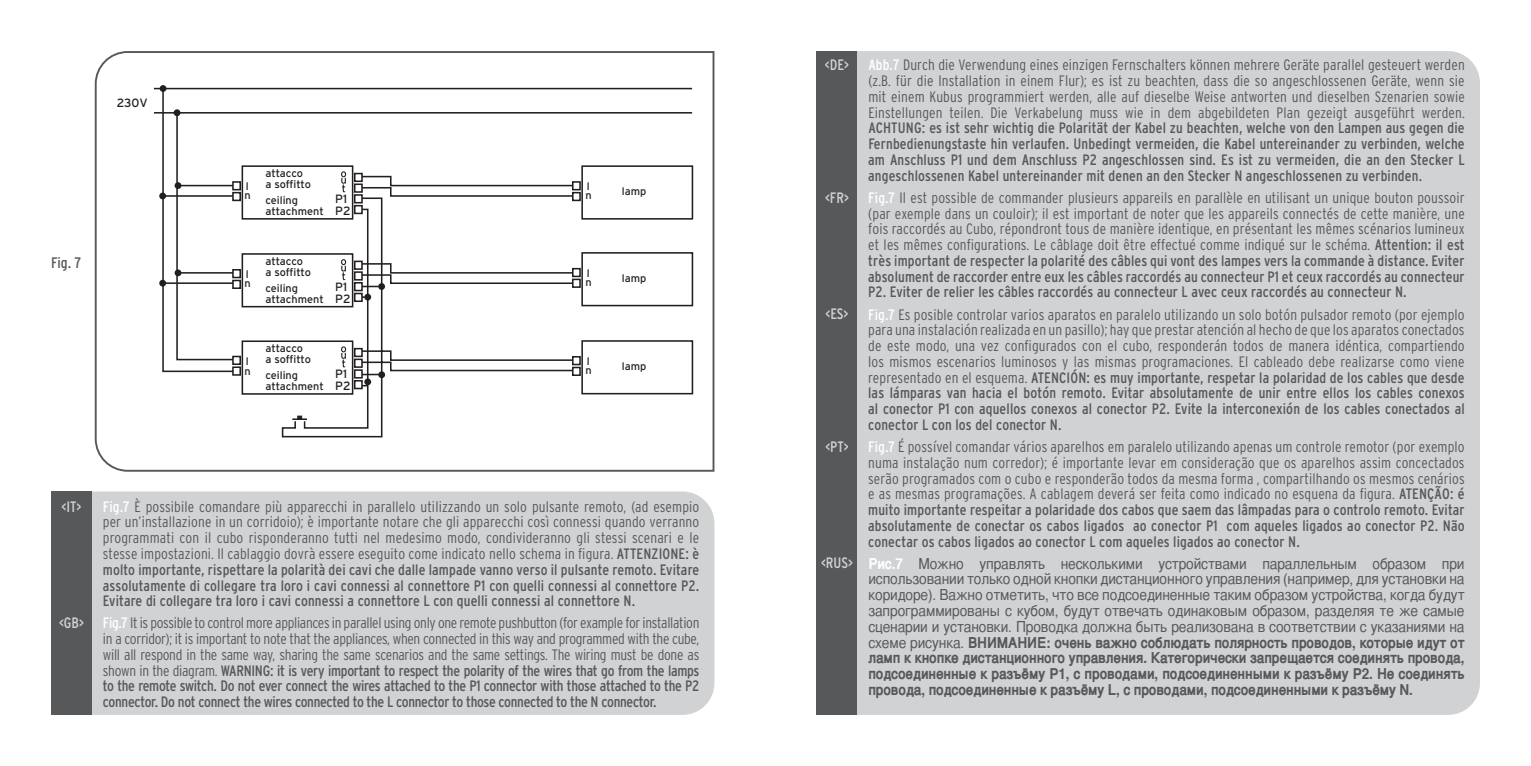
<style>
.page{position:relative;width:1531px;height:766px;background:#fff}
.page>*{position:absolute;margin:0;border:0;box-sizing:border-box;transform-origin:0 0}
.t1{font:condensed 15.3px "Interstate";color:#57585a}
.t2{font:300 condensed 15.08px/15.8px "Interstate";letter-spacing:.01em;color:#57585a;text-align:justify}
.t3{font:condensed 15.08px/15.8px "Interstate";letter-spacing:.01em;color:#57585a;text-align:justify}
.t4{font:15.08px/15.8px "Helvetica";letter-spacing:-.01em;color:#57585a;text-align:justify;scale:.9 1}
.t5{font:700 15.08px/15.8px "Helvetica";letter-spacing:-.01em;color:#57585a;text-align:justify;scale:.9 1}
.t6{font:condensed 15.08px "Interstate";color:#d1d2d4}
.t7{font:11.92px/11.2px "Interstate";color:#231f20}
.t8{font:10.8px/10.8px "Interstate";letter-spacing:-.015em;color:#231f20}
.s1{font-weight:400;color:#fff}
.s2{font-weight:400}
.s3{font-weight:700;color:#fff}
.s4{font-weight:700}
</style>
<div class="page">
<svg style="left:94px;top:51px;width:621px;height:421px"></svg>
<div style="left:857px;top:51px;width:623px;height:663px;background:#d1d2d4"></div>
<div style="left:816px;top:51px;width:41px;height:663px;background:#57585a"></div>
<div style="left:92px;top:491px;width:622px;height:223px;background:#d1d2d4"></div>
<div style="left:51px;top:491px;width:41px;height:223px;background:#57585a"></div>
<p class="t7" style="left:117px;top:97px;width:32px">230V</p>
<p class="t1" style="left:51px;top:253px;width:32px">Fig. 7</p>
<p class="t8" style="left:245px;top:181px;width:8px;line-height:9.5px">l n</p>
<p class="t8" style="left:265px;top:168px;width:47px">attacco a soffitto</p>
<p class="t8" style="left:265px;top:194px;width:60px">ceiling attachment</p>
<p class="t7" style="left:335px;top:193px;width:17px">P1<br>P2</p>
<p class="t8" style="left:245px;top:269px;width:8px;line-height:9.5px">l n</p>
<p class="t8" style="left:265px;top:256px;width:47px">attacco a soffitto</p>
<p class="t8" style="left:265px;top:282px;width:60px">ceiling attachment</p>
<p class="t7" style="left:335px;top:281px;width:17px">P1<br>P2</p>
<p class="t8" style="left:245px;top:356px;width:8px;line-height:9.5px">l n</p>
<p class="t8" style="left:265px;top:343px;width:47px">attacco a soffitto</p>
<p class="t8" style="left:265px;top:369px;width:60px">ceiling attachment</p>
<p class="t7" style="left:335px;top:368px;width:17px">P1<br>P2</p>
<p class="t8" style="left:585px;top:181px;width:8px;line-height:9.5px">l n</p>
<p class="t8" style="left:622px;top:185px;width:26px">lamp</p>
<p class="t8" style="left:585px;top:268px;width:8px;line-height:9.5px">l n</p>
<p class="t8" style="left:622px;top:272px;width:26px">lamp</p>
<p class="t8" style="left:585px;top:356px;width:8px;line-height:9.5px">l n</p>
<p class="t8" style="left:622px;top:360px;width:26px">lamp</p>
<p class="t6" style="left:62px;top:498px;width:21px">&lt;IT&gt;</p>
<p class="t6" style="left:59px;top:614px;width:26px">&lt;GB&gt;</p>
<p class="t2" style="left:103px;top:498px;width:598px"><span class="s1">Fig.7</span> È possibile comandare più apparecchi in parallelo utilizzando un solo pulsante remoto, (ad esempio per un’installazione in un corridoio); è importante notare che gli apparecchi così connessi quando verranno programmati con il cubo risponderanno tutti nel medesimo modo, condivideranno gli stessi scenari e le stesse impostazioni. Il cablaggio dovrà essere eseguito come indicato nello schema in figura. <span class="s2">Attenzione</span></p>
<p class="t3" style="left:103px;top:545px;width:598px;text-indent:583px">:è molto importante, rispettare la polarità dei cavi che dalle lampade vanno verso il pulsante remoto. Evitare assolutamente di collegare tra loro i cavi connessi al connettore P1 con quelli connessi al connettore P2.<br>Evitare di collegare tra loro i cavi connessi a connettore L con quelli connessi al connettore N.</p>
<p class="t2" style="left:103px;top:615px;width:598px"><span class="s1">Fig.7</span> It is possible to control more appliances in parallel using only one remote pushbutton (for example for installation in a corridor); it is important to note that the appliances, when connected in this way and programmed with the cube, will all respond in the same way, sharing the same scenarios and the same settings. The wiring must be done as shown in the diagram. <span class="s2">Warning</span></p>
<p class="t3" style="left:103px;top:662px;width:598px;text-indent:167px">: it is very important to respect the polarity of the wires that go from the lamps to the remote switch. Do not ever connect the wires attached to the P1 connector with those attached to the P2 connector. Do not connect the wires connected to the L connector to those connected to the N connector.</p>
<p class="t6" style="left:825px;top:56px;width:26px">&lt;DE&gt;</p>
<p class="t6" style="left:825px;top:189px;width:25px">&lt;FR&gt;</p>
<p class="t6" style="left:825px;top:305px;width:25px">&lt;ES&gt;</p>
<p class="t6" style="left:825px;top:438px;width:25px">&lt;PT&gt;</p>
<p class="t6" style="left:821px;top:554px;width:33px">&lt;RUS&gt;</p>
<p class="t2" style="left:868px;top:57px;width:598px"><span class="s1">Abb.7</span> Durch die Verwendung eines einzigen Fernschalters können mehrere Geräte parallel gesteuert werden (z.B. für die Installation in einem Flur); es ist zu beachten, dass die so angeschlossenen Geräte, wenn sie mit einem Kubus programmiert werden, alle auf dieselbe Weise antworten und dieselben Szenarien sowie Einstellungen teilen. Die Verkabelung muss wie in dem abgebildeten Plan gezeigt ausgeführt werden.</p>
<p class="t3" style="left:868px;top:120px;width:16px">Achtung</p>
<p class="t3" style="left:868px;top:120px;width:598px;text-indent:54px">: es ist sehr wichtig die Polarität der Kabel zu beachten, welche von den Lampen aus gegen die Fernbedienungstaste hin verlaufen. Unbedingt vermeiden, die Kabel untereinander zu verbinden, welche am Anschluss P1 und dem Anschluss P2 angeschlossen sind. Es ist zu vermeiden, die an den Stecker L angeschlossenen Kabel untereinander mit denen an den Stecker N angeschlossenen zu verbinden.</p>
<p class="t2" style="left:868px;top:189px;width:598px"><span class="s1">Fig.7</span> Il est possible de commander plusieurs appareils en parallèle en utilisant un unique bouton poussoir (par exemple dans un couloir); il est important de noter que les appareils connectés de cette manière, une fois raccordés au Cubo, répondront tous de manière identique, en présentant les mêmes scénarios lumineux et les mêmes configurations. Le câblage doit être effectué comme indiqué sur le schéma. <span class="s2">Attention: il est très important de respecter la polarité des câbles qui vont des lampes vers la commande à distance. Eviter absolument de raccorder entre eux les câbles raccordés au connecteur P1 et ceux raccordés au connecteur P2. Eviter de relier les câbles raccordés au connecteur L avec ceux raccordés au connecteur N.</span></p>
<p class="t2" style="left:868px;top:306px;width:598px"><span class="s1">Fig.7</span> Es posible controlar varios aparatos en paralelo utilizando un solo botón pulsador remoto (por ejemplo para una instalación realizada en un pasillo); hay que prestar atención al hecho de que los aparatos conectados de este modo, una vez configurados con el cubo, responderán todos de manera idéntica, compartiendo los mismos escenarios luminosos y las mismas programaciones. El cableado debe realizarse como viene representado en el esquema. <span class="s2">Atención</span></p>
<p class="t3" style="left:868px;top:369px;width:598px;text-indent:218px">: es muy importante, respetar la polaridad de los cables que desde las lámparas van hacia el botón remoto. Evitar absolutamente de unir entre ellos los cables conexos al conector P1 con aquellos conexos al conector P2. Evite la interconexión de los cables conectados al conector L con los del conector N.</p>
<p class="t2" style="left:868px;top:438px;width:598px"><span class="s1">Fig.7</span> É possível comandar vários aparelhos em paralelo utilizando apenas um controle remotor (por exemplo numa instalação num corredor); é importante levar em consideração que os aparelhos assim concectados serão programados com o cubo e responderão todos da mesma forma , compartilhando os mesmos cenários e as mesmas programações. A cablagem deverá ser feita como indicado no esquena da figura. <span class="s2">Atenção</span></p>
<p class="t3" style="left:868px;top:486px;width:598px;text-indent:582px">: é muito importante respeitar a polaridade dos cabos que saem das lâmpadas para o controlo remoto. Evitar absolutamente de conectar os cabos ligados ao conector P1 com aqueles ligados ao conector P2. Não conectar os cabos ligados ao conector L com aqueles ligados ao conector N.</p>
<p class="t4" style="left:868px;top:555px;width:664px"><span class="s3">Рис.7</span> Можно управлять несколькими устройствами параллельным образом при использовании только одной кнопки дистанционного управления (например, для установки на коридоре). Важно отметить, что все подсоединенные таким образом устройства, когда будут запрограммированы с кубом, будут отвечать одинаковым образом, разделяя те же самые сценарии и установки. Проводка должна быть реализована в соответствии с указаниями на схеме рисунка. <span class="s4">Внимание</span></p>
<p class="t5" style="left:868px;top:633px;width:664px;text-indent:178px">: очень важно соблюдать полярность проводов, которые идут от ламп к кнопке дистанционного управления. Категорически запрещается соединять провода, подсоединенные к разъёму P1, с проводами, подсоединенными к разъёму P2. Не соединять провода, подсоединенные к разъёму L, с проводами, подсоединенными к разъёму N.</p>
</div>
